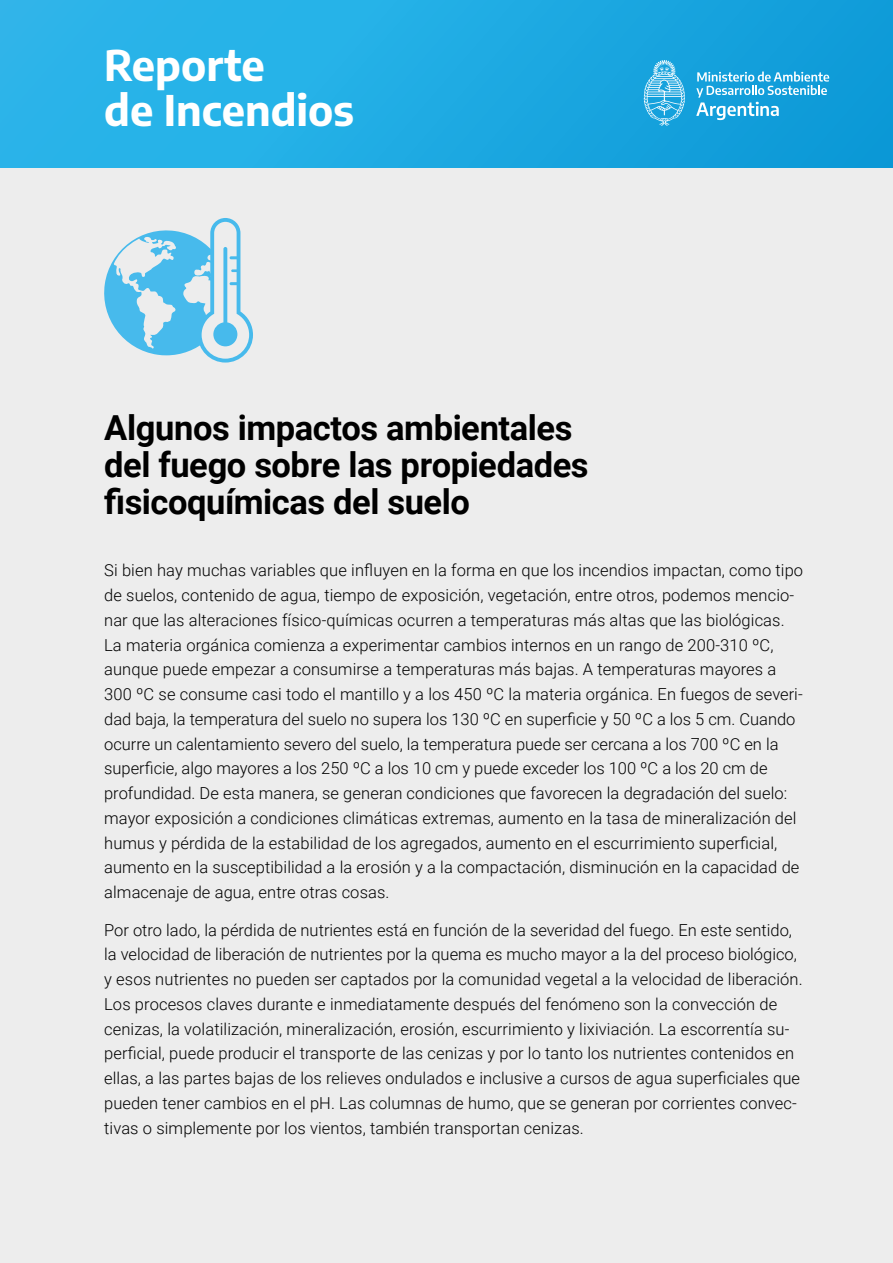
<style>
.page{position:relative;width:893px;height:1263px;background:#fff}
.page>*{position:absolute;margin:0;border:0;box-sizing:border-box;transform-origin:0 0}
.t1{font:700 42px/44.4px "Encode Sans";color:#fff}
.t2{font:700 34.5px/36.8px "Roboto";letter-spacing:-.015em;color:#000}
.t3{font:300 16.5px/24.8px "Roboto";letter-spacing:.005em;color:#000}
</style>
<div class="page">
<div style="left:0;top:0;width:893px;height:169px;background:linear-gradient(to right,#2fb9ec,#0e9bd8)"></div>
<svg style="left:696px;top:72px;width:133px;height:48px;background:#45b2e1"></svg>
<svg style="left:644px;top:60px;width:41px;height:66px;background:#50b9e5"></svg>
<div style="left:0;top:169px;width:893px;height:1094px;background:#ededed"></div>
<svg style="left:104px;top:218px;width:149px;height:145px"></svg>
<h1 class="t1" style="left:104px;top:42px;width:251px">Reporte<br>de Incendios</h1>
<h2 class="t2" style="left:104px;top:409px;width:486px">Algunos impactos ambientales del fuego sobre las propiedades fisicoquímicas del suelo</h2>
<p class="t3" style="left:104px;top:557px;width:700px">Si bien hay muchas variables que influyen en la forma en que los incendios impactan, como tipo de suelos, contenido de agua, tiempo de exposición, vegetación, entre otros, podemos mencio&shy;nar que las alteraciones físico-químicas ocurren a temperaturas más altas que las biológicas.<br>La materia orgánica comienza a experimentar cambios internos en un rango de 200-310 ºC, aunque puede empezar a consumirse a temperaturas más bajas. A temperaturas mayores a 300 ºC se consume casi todo el mantillo y a los 450 ºC la materia orgánica. En fuegos de severi&shy;dad baja, la temperatura del suelo no supera los 130 ºC en superficie y 50 ºC a los 5 cm. Cuando ocurre un calentamiento severo del suelo, la temperatura puede ser cercana a los 700 ºC en la superficie, algo mayores a los 250 ºC a los 10 cm y puede exceder los 100 ºC a los 20 cm de profundidad. De esta manera, se generan condiciones que favorecen la degradación del suelo: mayor exposición a condiciones climáticas extremas, aumento en la tasa de mineralización del humus y pérdida de la estabilidad de los agregados, aumento en el escurrimiento superficial, aumento en la susceptibilidad a la erosión y a la compactación, disminución en la capacidad de almacenaje de agua, entre otras cosas.</p>
<p class="t3" style="left:104px;top:917px;width:700px">Por otro lado, la pérdida de nutrientes está en función de la severidad del fuego. En este sentido, la velocidad de liberación de nutrientes por la quema es mucho mayor a la del proceso biológico, y esos nutrientes no pueden ser captados por la comunidad vegetal a la velocidad de liberación.<br>Los procesos claves durante e inmediatamente después del fenómeno son la convección de cenizas, la volatilización, mineralización, erosión, escurrimiento y lixiviación. La escorrentía su&shy;perficial, puede producir el transporte de las cenizas y por lo tanto los nutrientes contenidos en ellas, a las partes bajas de los relieves ondulados e inclusive a cursos de agua superficiales que pueden tener cambios en el pH. Las columnas de humo, que se generan por corrientes convec&shy;tivas o simplemente por los vientos, también transportan cenizas.</p>
</div>
